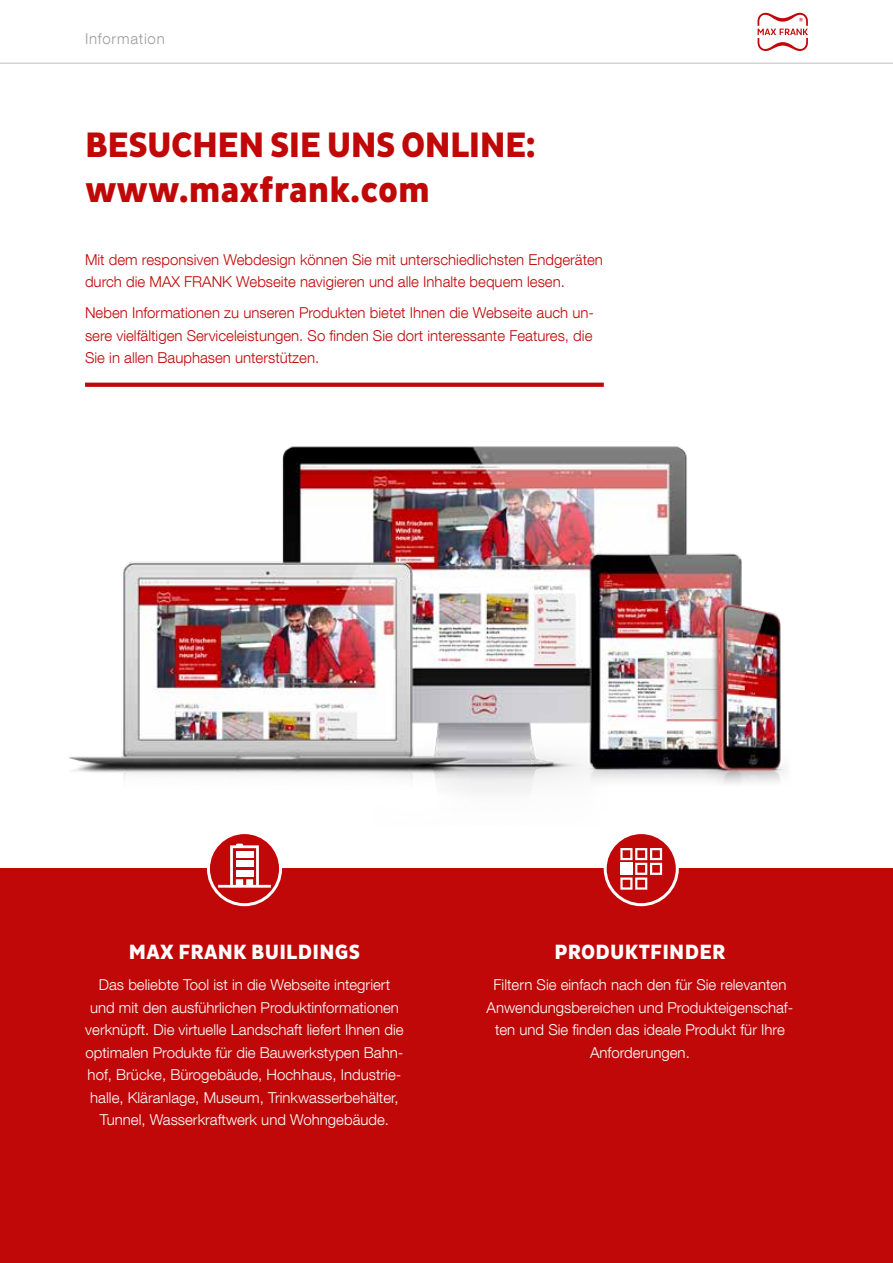
<style>
.page{position:relative;width:893px;height:1263px;background:#fff}
.page>*{position:absolute;margin:0;border:0;box-sizing:border-box;transform-origin:0 0}
.t1{font:800 36px/45px "Pluto Sans Cond";letter-spacing:-.015em;color:#c00808}
.t2{font:800 21px "Pluto Sans Cond";letter-spacing:.015em;color:#fff}
.t3{font:300 15px/22.5px "Helvetica Neue LT Com";color:#fff;text-align:center}
.t4{font:300 15px/22.5px "Helvetica Neue LT Com";color:#c00808}
.t5{font:300 15px "Helvetica Neue LT Com";letter-spacing:.05em;color:#9c9d9d}
</style>
<div class="page">
<svg style="left:757px;top:13px;width:51px;height:38px"></svg>
<hr style="left:0;top:63px;width:893px;height:1px;background:#bbbcbd">
<img style="left:69px;top:382px;width:716px;height:411px">
<div style="left:0;top:869px;width:893px;height:394px;background:#c00808"></div>
<div style="left:605px;top:832px;width:72px;height:73px;background:#c00808;border-radius:50%"></div>
<div style="left:604px;top:831px;width:75px;height:75px;border:3px solid #fff;border-radius:50%"></div>
<svg style="left:620px;top:848px;width:42px;height:42px"></svg>
<svg style="left:208px;top:832px;width:73px;height:73px"></svg>
<div style="left:207px;top:831px;width:75px;height:75px;border:3px solid #fff;border-radius:50%"></div>
<svg style="left:218px;top:844px;width:53px;height:44px"></svg>
<div style="left:236px;top:851px;width:17px;height:7px;background:#fff"></div>
<div style="left:236px;top:860px;width:17px;height:7px;background:#fff"></div>
<div style="left:236px;top:870px;width:17px;height:6px;background:#fff"></div>
<svg style="left:85px;top:383px;width:519px;height:4px;fill:#c00808"></svg>
<p class="t5" style="left:85px;top:29px;width:81px">Information</p>
<h1 class="t1" style="left:85px;top:123px;width:453px">BESUCHEN SIE UNS ONLINE: www.maxfrank.com</h1>
<p class="t4" style="left:85px;top:248px;width:519px">Mit dem responsiven Webdesign können Sie mit unterschiedlichsten Endgeräten durch die MAX FRANK Webseite navigieren und alle Inhalte bequem lesen.</p>
<p class="t4" style="left:85px;top:302px;width:511px;text-align:justify">Neben Informationen zu unseren Produkten bietet Ihnen die Webseite auch un&shy;sere vielfältigen Serviceleistungen. So finden Sie dort interessante Features, die Sie in allen Bauphasen unterstützen.</p>
<h2 class="t2" style="left:129px;top:940px;width:233px">MAX FRANK BUILDINGS</h2>
<p class="t3" style="left:85px;top:973px;width:320px">Das beliebte Tool ist in die Webseite integriert und mit den ausführlichen Produktinformationen verknüpft. Die virtuelle Landschaft liefert Ihnen die optimalen Produkte für die Bauwerkstypen Bahn&shy;hof, Brücke, Bürogebäude, Hochhaus, Industrie&shy;halle, Kläranlage, Museum, Trinkwasserbehälter, Tunnel, Wasserkraftwerk und Wohngebäude.</p>
<h2 class="t2" style="left:554px;top:940px;width:172px">PRODUKTFINDER</h2>
<p class="t3" style="left:487px;top:973px;width:308px">Filtern Sie einfach nach den für Sie relevanten Anwendungsbereichen und Produkteigenschaf&shy;ten und Sie finden das ideale Produkt für Ihre Anforderungen.</p>
</div>
